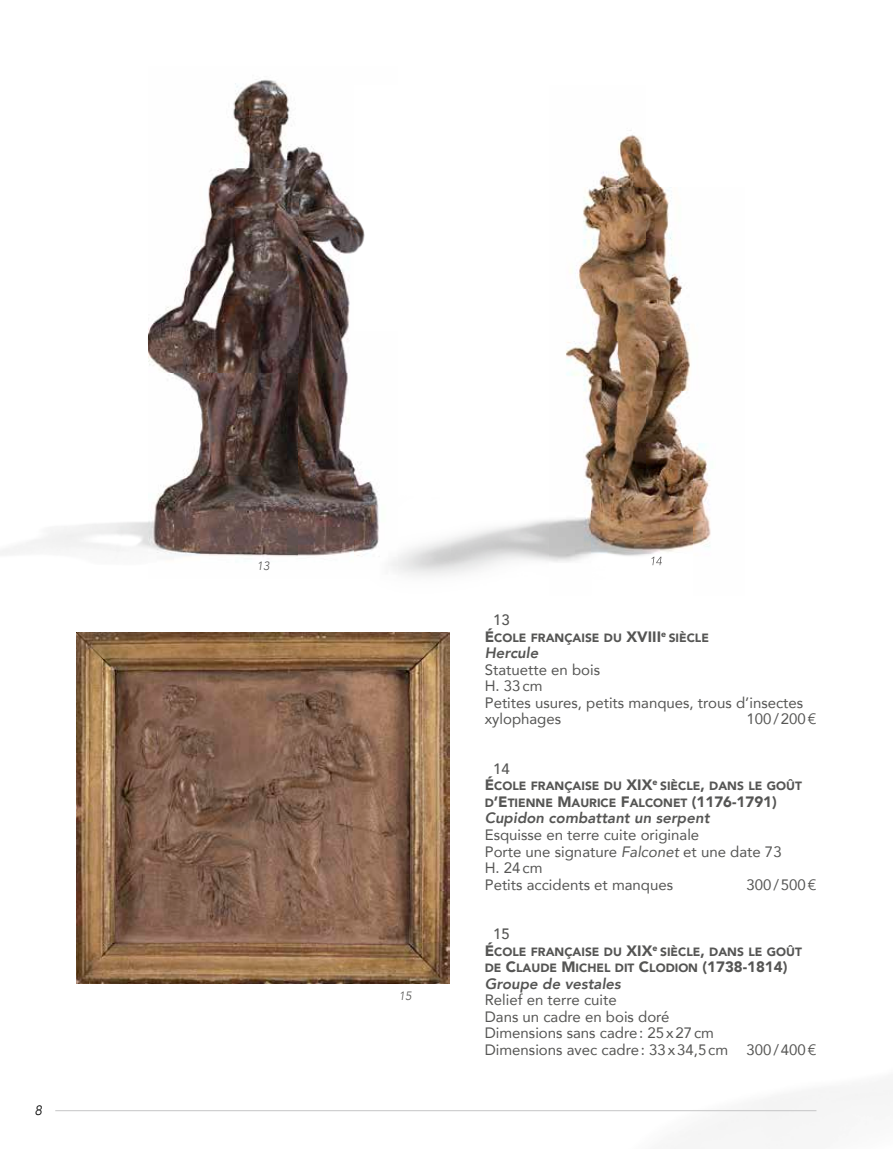
<style>
.page{position:relative;width:893px;height:1149px;background:#fff}
.page>*{position:absolute;margin:0;border:0;box-sizing:border-box;transform-origin:0 0}
.t1{font:15px/16.5px "Avenir";color:#555554}
.t2{font:italic 800 15px "Avenir";color:#555554}
.t3{font:500 15px "Avenir";color:#555554}
.t4{font:italic 300 13.5px "Avenir";color:#000}
.t5{font:12px/16.5px "Avenir Black SC800";color:#555554}
.t6{font:italic 300 12px "Avenir";color:#555554}
.s1{font-size:15px}
.s2{font-style:italic}
</style>
<div class="page">
<img style="left:77px;top:632px;width:373px;height:351px">
<img style="left:0;top:79px;width:298px;height:480px">
<img style="left:298px;top:145px;width:56px;height:75px">
<img style="left:298px;top:220px;width:56px;height:336px">
<img style="left:566px;top:130px;width:124px;height:261px">
<img style="left:583px;top:391px;width:64px;height:94px">
<img style="left:647px;top:391px;width:60px;height:78px">
<img style="left:397px;top:511px;width:194px;height:65px">
<img style="left:354px;top:216px;width:43px;height:355px">
<img style="left:591px;top:469px;width:120px;height:97px">
<svg style="left:651px;top:556px;width:11px;height:9px"></svg>
<hr style="left:55px;top:1109px;width:761px;height:1px;background:#c5c5c6">
<p class="t4" style="left:35px;top:1102px;width:9px">8</p>
<p class="t6" style="left:257px;top:559px;width:14px">13</p>
<p class="t6" style="left:399px;top:988px;width:14px">15</p>
<p class="t3" style="left:493px;top:607px;width:18px">13</p>
<p class="t5" style="left:485px;top:629px;width:226px"><span class="s1">É</span>COLE FRANÇAISE DU <span class="s1">XVIII</span><sup>e</sup> SIÈCLE</p>
<p class="t2" style="left:485px;top:644px;width:55px">Hercule</p>
<p class="t1" style="left:485px;top:660px;width:320px">Statuette en bois<br>H. 33 cm<br>Petites usures, petits manques, trous d’insectes xylophages</p>
<p class="t1" style="left:746px;top:710px;width:71px">100 / 200 €</p>
<p class="t3" style="left:493px;top:755px;width:18px">14</p>
<p class="t5" style="left:485px;top:777px;width:319px"><span class="s1">É</span>COLE FRANÇAISE DU <span class="s1">XIX</span><sup>e</sup> SIÈCLE<span class="s1">,</span> DANS LE GOÛT<br>D<span class="s1">’E</span>TIENNE <span class="s1">M</span>AURICE <span class="s1">F</span>ALCONET <span class="s1">(1176-1791)</span></p>
<p class="t2" style="left:485px;top:809px;width:226px">Cupidon combattant un serpent</p>
<p class="t1" style="left:485px;top:825px;width:298px">Esquisse en terre cuite originale<br>Porte une signature <span class="s2">Falconet</span> et une date 73<br>H. 24 cm<br>Petits accidents et manques</p>
<p class="t1" style="left:746px;top:875px;width:71px">300 / 500 €</p>
<p class="t3" style="left:493px;top:920px;width:18px">15</p>
<p class="t5" style="left:485px;top:942px;width:319px"><span class="s1">É</span>COLE FRANÇAISE DU <span class="s1">XIX</span><sup>e</sup> SIÈCLE<span class="s1">,</span> DANS LE GOÛT<br>DE <span class="s1">C</span>LAUDE <span class="s1">M</span>ICHEL DIT <span class="s1">C</span>LODION <span class="s1">(1738-1814)</span></p>
<p class="t2" style="left:485px;top:974px;width:138px">Groupe de vestales</p>
<p class="t1" style="left:485px;top:990px;width:333px">Relief en terre cuite<br>Dans un cadre en bois doré<br>Dimensions sans cadre : 25 x 27 cm<br>Dimensions avec cadre : 33 x 34,5 cm 300 / 400 €</p>
</div>
